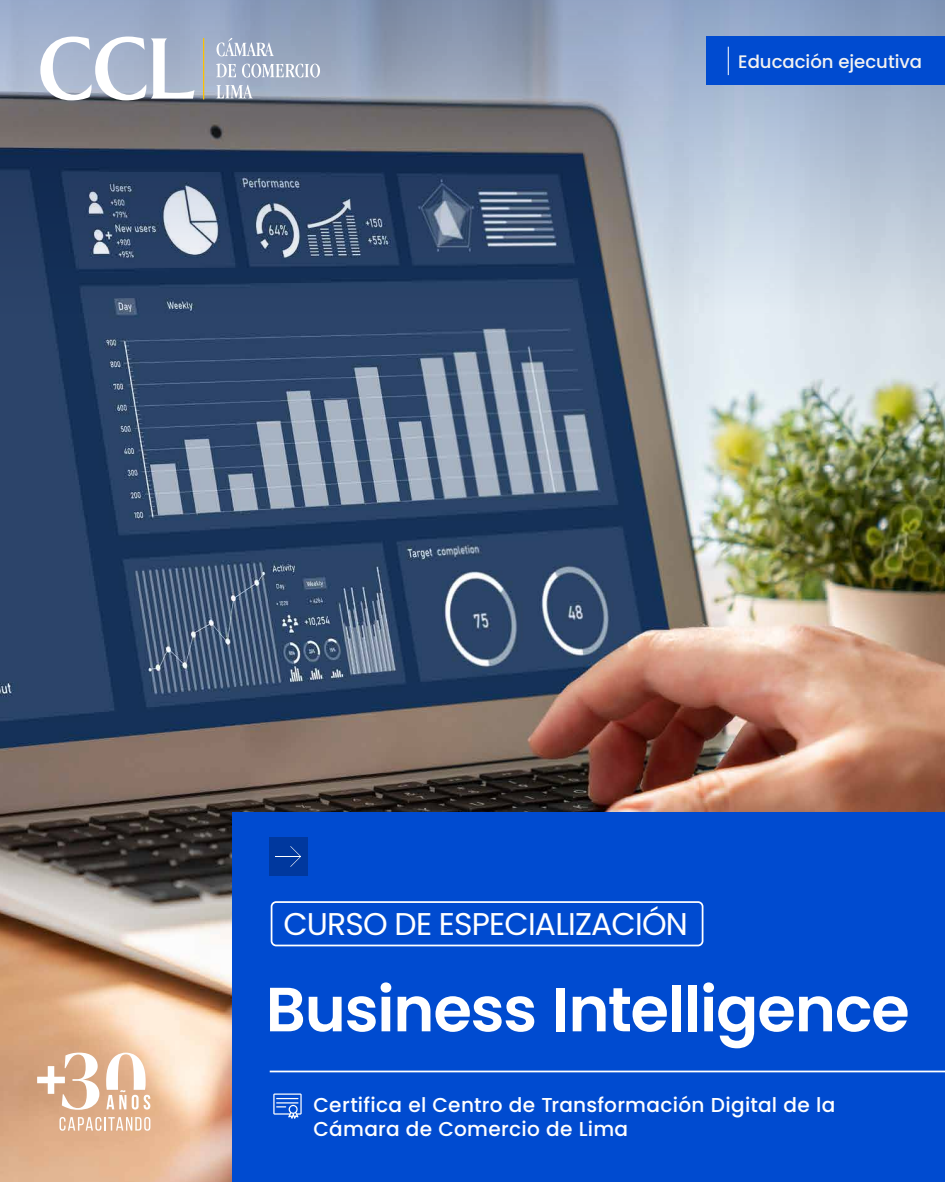
<style>
.page{position:relative;width:945px;height:1182px;background:#fff}
.page>*{position:absolute;margin:0;border:0;box-sizing:border-box;transform-origin:0 0}
.t1{font:600 62.3px "Poppins";letter-spacing:-.02em;color:#fff}
.t2{font:31.41px "Poppins";letter-spacing:-.025em;color:#fff}
.t3{font:500 20.12px/24.6px "Poppins";letter-spacing:.015em;color:#fff}
.t4{font:500 18.11px "Poppins";color:#f3f2f1}
</style>
<div class="page">
<img style="left:0;top:567px;width:945px;height:614px">
<img style="left:0;top:0;width:945px;height:567px">
<svg style="left:37px;top:1052px;width:62px;height:57px"></svg>
<svg style="left:60px;top:1116px;width:90px;height:14px"></svg>
<svg style="left:106px;top:1052px;width:44px;height:57px"></svg>
<div style="left:706px;top:37px;width:239px;height:48px;background:#004bd0"></div>
<svg style="left:728px;top:47px;width:1px;height:28px"></svg>
<div style="left:232px;top:812px;width:713px;height:369px;background:#004bd0"></div>
<hr style="left:270px;top:1070px;width:675px;height:2px;background:#fff">
<svg style="left:273px;top:1093px;width:29px;height:25px"></svg>
<div style="left:269px;top:837px;width:38px;height:38px;background:#00389e"></div>
<svg style="left:275px;top:846px;width:26px;height:20px"></svg>
<svg style="left:40px;top:36px;width:154px;height:64px"></svg>
<svg style="left:217px;top:38px;width:57px;height:18px"></svg>
<svg style="left:216px;top:64px;width:20px;height:13px"></svg>
<svg style="left:242px;top:64px;width:78px;height:14px"></svg>
<svg style="left:216px;top:85px;width:37px;height:13px"></svg>
<hr style="left:204px;top:39px;width:1px;height:60px;background:#fbc100">
<hr style="left:203px;top:38px;width:1px;height:61px;background:#fbc100">
<div style="left:271px;top:901px;width:432px;height:45px;border:2px solid #fff;border-radius:5px"></div>
<p class="t4" style="left:738px;top:51px;width:186px">Educación ejecutiva</p>
<h2 class="t2" style="left:283px;top:905px;width:406px">CURSO DE ESPECIALIZACIÓN</h2>
<h1 class="t1" style="left:266px;top:973px;width:645px">Business Intelligence</h1>
<p class="t3" style="left:314px;top:1092px;width:523px">Certifica el Centro de Transformación Digital de la<br>Cámara de Comercio de Lima</p>
</div>
